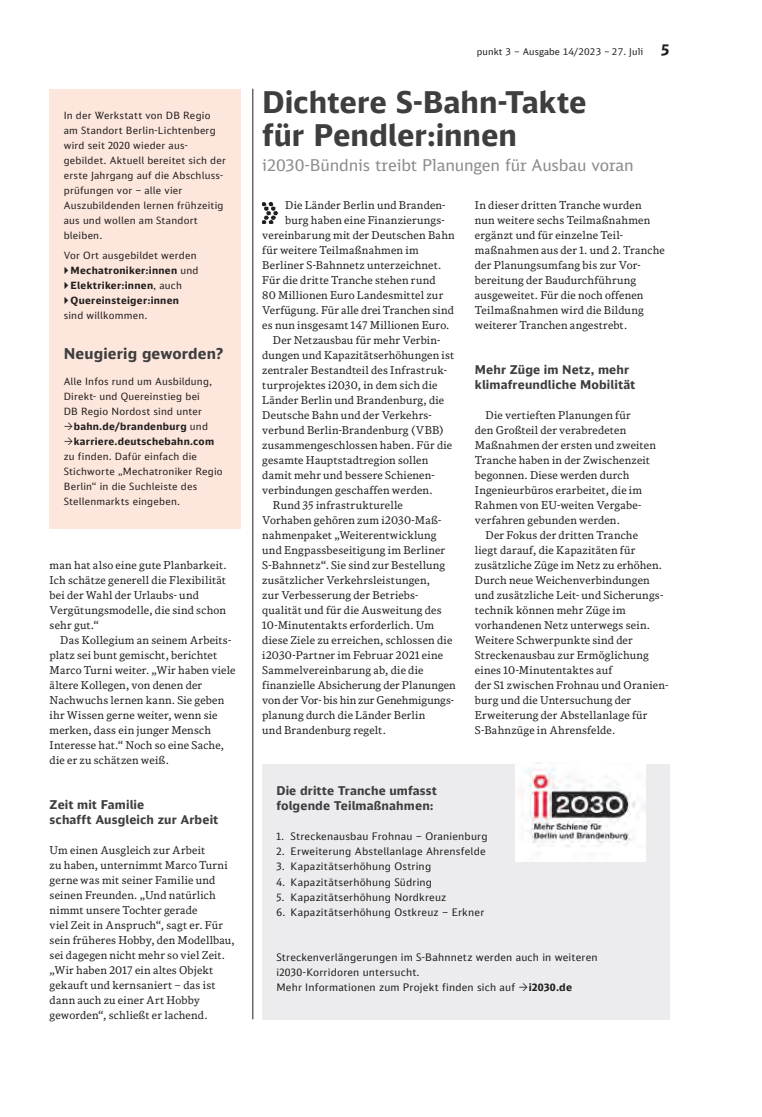
<style>
.page{position:relative;width:762px;height:1117px;background:#fff}
.page>*{position:absolute;margin:0;border:0;box-sizing:border-box;transform-origin:0 0}
.t1{font:700 30px/32.5px "DB Sans Alternate";color:#3e3e3f}
.t2{font:16.25px "DB Sans";letter-spacing:-.01em;color:#8a8c8f}
.t3{font:700 15px "DB Sans Alternate";letter-spacing:.01em;color:#3e3e3f}
.t4{font:700 12.12px/15px "DB Sans Alternate";letter-spacing:.01em;color:#3e3e3f}
.t5{font:10.75px/15px "DB News";letter-spacing:.02em;color:#231f20}
.t6{font:10.75px "DB News";color:#231f20}
.t7{font:10.38px/15.2px "DB Sans Alternate";letter-spacing:.02em;color:#231f20}
.t8{font:700 10.38px "DB Sans Alternate";letter-spacing:.03em;color:#231f20}
.t9{font:10px/15px "DB Sans Alternate";letter-spacing:.02em;color:#231f20}
.t10{font:700 10px "DB Sans Alternate";letter-spacing:.03em;color:#231f20}
.t11{font:9.38px "DB Sans";letter-spacing:.01em;color:#231f20}
.s1{font-weight:400}
.s2{font-weight:700;font-size:15px}
</style>
<div class="page">
<div style="left:50px;top:90px;width:191px;height:439px;background:#fde7dc"></div>
<hr style="left:253px;top:89px;width:1px;height:930px;background:#231f20">
<div style="left:262px;top:764px;width:408px;height:255px;background:#ececee"></div>
<img style="left:262px;top:202px;width:16px;height:22px">
<img style="left:516px;top:762px;width:129px;height:99px">
<p class="t9" style="left:64px;top:107px;width:164px">In der Werkstatt von DB Regio am Standort Berlin-Lichtenberg wird seit 2020 wieder aus&shy;gebildet. Aktuell bereitet sich der erste Jahrgang auf die Abschluss&shy;prüfungen vor – alle vier<br>Auszubildenden lernen frühzeitig aus und wollen am Standort bleiben.</p>
<p class="t9" style="left:64px;top:248px;width:134px">Vor Ort ausgebildet werden</p>
<p class="t10" style="left:71px;top:264px;width:129px">Mechatroniker:innen <span class="s1">und</span></p>
<p class="t10" style="left:71px;top:279px;width:113px">Elektriker:innen<span class="s1">, auch</span></p>
<p class="t10" style="left:71px;top:294px;width:110px">Quereinsteiger:innen</p>
<p class="t9" style="left:64px;top:308px;width:85px">sind willkommen.</p>
<p class="t3" style="left:64px;top:344px;width:161px">Neugierig geworden?</p>
<p class="t9" style="left:64px;top:373px;width:150px">Alle Infos rund um Ausbildung,</p>
<p class="t9" style="left:64px;top:388px;width:138px">Direkt- und Quereinstieg bei</p>
<p class="t9" style="left:64px;top:403px;width:140px">DB Regio Nordost sind unter</p>
<p class="t10" style="left:74px;top:419px;width:136px">bahn.de/brandenburg <span class="s1">und</span></p>
<p class="t10" style="left:74px;top:434px;width:142px">karriere.deutschebahn.com</p>
<p class="t9" style="left:64px;top:448px;width:135px">zu finden. Dafür einfach die</p>
<p class="t9" style="left:64px;top:463px;width:160px">Stichworte „Mechatroniker Regio</p>
<p class="t9" style="left:64px;top:478px;width:135px">Berlin“ in die Suchleiste des</p>
<p class="t9" style="left:64px;top:493px;width:118px">Stellenmarkts eingeben.</p>
<p class="t5" style="left:50px;top:557px;width:178px">man hat also eine gute Planbarkeit.</p>
<p class="t5" style="left:50px;top:572px;width:178px">Ich schätze generell die Flexibilität</p>
<p class="t5" style="left:50px;top:587px;width:151px">bei der Wahl der Urlaubs- und</p>
<p class="t5" style="left:50px;top:602px;width:178px">Vergütungsmodelle, die sind schon</p>
<p class="t5" style="left:50px;top:617px;width:51px">sehr gut.“</p>
<p class="t5" style="left:60px;top:632px;width:173px">Das Kollegium an seinem Arbeits-</p>
<p class="t5" style="left:50px;top:647px;width:169px">platz sei bunt gemischt, berichtet</p>
<p class="t5" style="left:50px;top:662px;width:188px">Marco Turni weiter. „Wir haben viele</p>
<p class="t5" style="left:50px;top:677px;width:154px">ältere Kollegen, von denen der</p>
<p class="t5" style="left:50px;top:692px;width:176px">Nachwuchs lernen kann. Sie geben</p>
<p class="t5" style="left:50px;top:707px;width:169px">ihr Wissen gerne weiter, wenn sie</p>
<p class="t5" style="left:50px;top:722px;width:163px">merken, dass ein junger Mensch</p>
<p class="t5" style="left:50px;top:737px;width:176px">Interesse hat.“ Noch so eine Sache,</p>
<p class="t5" style="left:50px;top:752px;width:121px">die er zu schätzen weiß.</p>
<p class="t4" style="left:50px;top:796px;width:170px">Zeit mit Familie<br>schafft Ausgleich zur Arbeit</p>
<p class="t5" style="left:50px;top:842px;width:187px">Um einen Ausgleich zur Arbeit<br>zu haben, unternimmt Marco Turni gerne was mit seiner Familie und seinen Freunden. „Und natürlich nimmt unsere Tochter gerade<br>viel Zeit in Anspruch“, sagt er. Für sein früheres Hobby, den Modellbau, sei dagegen nicht mehr so viel Zeit. „Wir haben 2017 ein altes Objekt gekauft und kernsaniert – das ist dann auch zu einer Art Hobby geworden“, schließt er lachend.</p>
<p class="t11" style="left:477px;top:46px;width:194px">punkt 3 – Ausgabe 14/2023 – 27. Juli <span class="s2">5</span></p>
<p class="t1" style="left:262px;top:85px;width:326px">Dichtere S-Bahn-Takte für Pendler:innen</p>
<p class="t2" style="left:262px;top:155px;width:373px">i2030-Bündnis treibt Planungen für Ausbau voran</p>
<p class="t5" style="left:285px;top:197px;width:162px">Die Länder Berlin und Branden-</p>
<p class="t5" style="left:285px;top:212px;width:161px">burg haben eine Finanzierungs-</p>
<p class="t5" style="left:262px;top:227px;width:194px">vereinbarung mit der Deutschen Bahn</p>
<p class="t5" style="left:262px;top:242px;width:158px">für weitere Teilmaßnahmen im</p>
<p class="t5" style="left:262px;top:257px;width:181px">Berliner S-Bahnnetz unterzeichnet.</p>
<p class="t5" style="left:262px;top:272px;width:175px">Für die dritte Tranche stehen rund</p>
<p class="t5" style="left:262px;top:287px;width:182px">80 Millionen Euro Landesmittel zur</p>
<p class="t5" style="left:262px;top:302px;width:193px">Verfügung. Für alle drei Tranchen sind</p>
<p class="t5" style="left:262px;top:317px;width:189px">es nun insgesamt 147 Millionen Euro.</p>
<p class="t5" style="left:273px;top:332px;width:169px">Der Netzausbau für mehr Verbin-</p>
<p class="t5" style="left:262px;top:347px;width:194px">dungen und Kapazitätserhöhungen ist</p>
<p class="t5" style="left:262px;top:362px;width:186px">zentraler Bestandteil des Infrastruk-</p>
<p class="t5" style="left:262px;top:377px;width:177px">turprojektes i2030, in dem sich die</p>
<p class="t5" style="left:262px;top:392px;width:183px">Länder Berlin und Brandenburg, die</p>
<p class="t5" style="left:262px;top:407px;width:170px">Deutsche Bahn und der Verkehrs-</p>
<p class="t5" style="left:262px;top:422px;width:183px">verbund Berlin-Brandenburg (VBB)</p>
<p class="t5" style="left:262px;top:437px;width:191px">zusammengeschlossen haben. Für die</p>
<p class="t5" style="left:262px;top:452px;width:168px">gesamte Hauptstadtregion sollen</p>
<p class="t5" style="left:262px;top:467px;width:173px">damit mehr und bessere Schienen-</p>
<p class="t5" style="left:262px;top:482px;width:172px">verbindungen geschaffen werden.</p>
<p class="t5" style="left:273px;top:497px;width:132px">Rund 35 infrastrukturelle</p>
<p class="t5" style="left:262px;top:512px;width:181px">Vorhaben gehören zum i2030-Maß-</p>
<p class="t5" style="left:262px;top:527px;width:176px">nahmenpaket „Weiterentwicklung</p>
<p class="t5" style="left:262px;top:542px;width:184px">und Engpassbeseitigung im Berliner</p>
<p class="t5" style="left:262px;top:557px;width:185px">S-Bahnnetz“. Sie sind zur Bestellung</p>
<p class="t5" style="left:262px;top:572px;width:169px">zusätzlicher Verkehrsleistungen,</p>
<p class="t5" style="left:262px;top:587px;width:158px">zur Verbesserung der Betriebs-</p>
<p class="t5" style="left:262px;top:602px;width:181px">qualität und für die Ausweitung des</p>
<p class="t5" style="left:262px;top:617px;width:173px">10-Minutentakts erforderlich. Um</p>
<p class="t5" style="left:262px;top:632px;width:192px">diese Ziele zu erreichen, schlossen die</p>
<p class="t5" style="left:262px;top:647px;width:182px">i2030-Partner im Februar 2021 eine</p>
<p class="t5" style="left:262px;top:662px;width:163px">Sammelvereinbarung ab, die die</p>
<p class="t5" style="left:262px;top:677px;width:195px">finanzielle Absicherung der Planungen</p>
<p class="t6" style="left:262px;top:693px;width:193px">von der Vor- bis hin zur Genehmigungs-</p>
<p class="t5" style="left:262px;top:707px;width:165px">planung durch die Länder Berlin</p>
<p class="t5" style="left:262px;top:722px;width:125px">und Brandenburg regelt.</p>
<p class="t5" style="left:475px;top:197px;width:191px">In dieser dritten Tranche wurden<br>nun weitere sechs Teilmaßnahmen ergänzt und für einzelne Teil&shy;maßnahmen aus der 1. und 2. Tranche der Planungsumfang bis zur Vor&shy;bereitung der Baudurchführung ausgeweitet. Für die noch offenen<br>Teilmaßnahmen wird die Bildung weiterer Tranchen angestrebt.</p>
<p class="t4" style="left:475px;top:361px;width:162px">Mehr Züge im Netz, mehr klimafreundliche Mobilität</p>
<p class="t5" style="left:485px;top:407px;width:147px">Die vertieften Planungen für</p>
<p class="t5" style="left:475px;top:422px;width:153px">den Großteil der verabredeten</p>
<p class="t5" style="left:475px;top:437px;width:182px">Maßnahmen der ersten und zweiten</p>
<p class="t5" style="left:475px;top:452px;width:177px">Tranche haben in der Zwischenzeit</p>
<p class="t5" style="left:475px;top:467px;width:156px">begonnen. Diese werden durch</p>
<p class="t5" style="left:475px;top:482px;width:169px">Ingenieurbüros erarbeitet, die im</p>
<p class="t5" style="left:475px;top:497px;width:167px">Rahmen von EU-weiten Vergabe-</p>
<p class="t5" style="left:475px;top:512px;width:147px">verfahren gebunden werden.</p>
<p class="t5" style="left:485px;top:527px;width:154px">Der Fokus der dritten Tranche</p>
<p class="t5" style="left:475px;top:542px;width:162px">liegt darauf, die Kapazitäten für</p>
<p class="t5" style="left:475px;top:557px;width:189px">zusätzliche Züge im Netz zu erhöhen.</p>
<p class="t5" style="left:475px;top:572px;width:176px">Durch neue Weichenverbindungen</p>
<p class="t5" style="left:475px;top:587px;width:190px">und zusätzliche Leit- und Sicherungs-</p>
<p class="t5" style="left:475px;top:602px;width:152px">technik können mehr Züge im</p>
<p class="t5" style="left:475px;top:617px;width:177px">vorhandenen Netz unterwegs sein.</p>
<p class="t5" style="left:475px;top:632px;width:159px">Weitere Schwerpunkte sind der</p>
<p class="t5" style="left:475px;top:647px;width:175px">Streckenausbau zur Ermöglichung</p>
<p class="t5" style="left:475px;top:662px;width:139px">eines 10-Minutentaktes auf</p>
<p class="t5" style="left:475px;top:677px;width:195px">der S1 zwischen Frohnau und Oranien-</p>
<p class="t5" style="left:475px;top:692px;width:158px">burg und die Untersuchung der</p>
<p class="t5" style="left:475px;top:707px;width:174px">Erweiterung der Abstellanlage für</p>
<p class="t5" style="left:475px;top:722px;width:142px">S-Bahnzüge in Ahrensfelde.</p>
<p class="t4" style="left:276px;top:783px;width:162px">Die dritte Tranche umfasst folgende Teilmaßnahmen:</p>
<p class="t7" style="left:276px;top:828px;width:213px">1. Streckenausbau Frohnau – Oranienburg</p>
<p class="t7" style="left:276px;top:843px;width:211px">2. Erweiterung Abstellanlage Ahrensfelde</p>
<p class="t7" style="left:276px;top:858px;width:156px">3. Kapazitätserhöhung Ostring</p>
<p class="t7" style="left:276px;top:873px;width:157px">4. Kapazitätserhöhung Südring</p>
<p class="t7" style="left:276px;top:889px;width:171px">5. Kapazitätserhöhung Nordkreuz</p>
<p class="t7" style="left:276px;top:904px;width:209px">6. Kapazitätserhöhung Ostkreuz – Erkner</p>
<p class="t7" style="left:276px;top:949px;width:323px">Streckenverlängerungen im S-Bahnnetz werden auch in weiteren i2030-Korridoren untersucht.<br>Mehr Informationen zum Projekt finden sich auf</p>
<p class="t8" style="left:529px;top:980px;width:45px">i2030.de</p>
</div>
